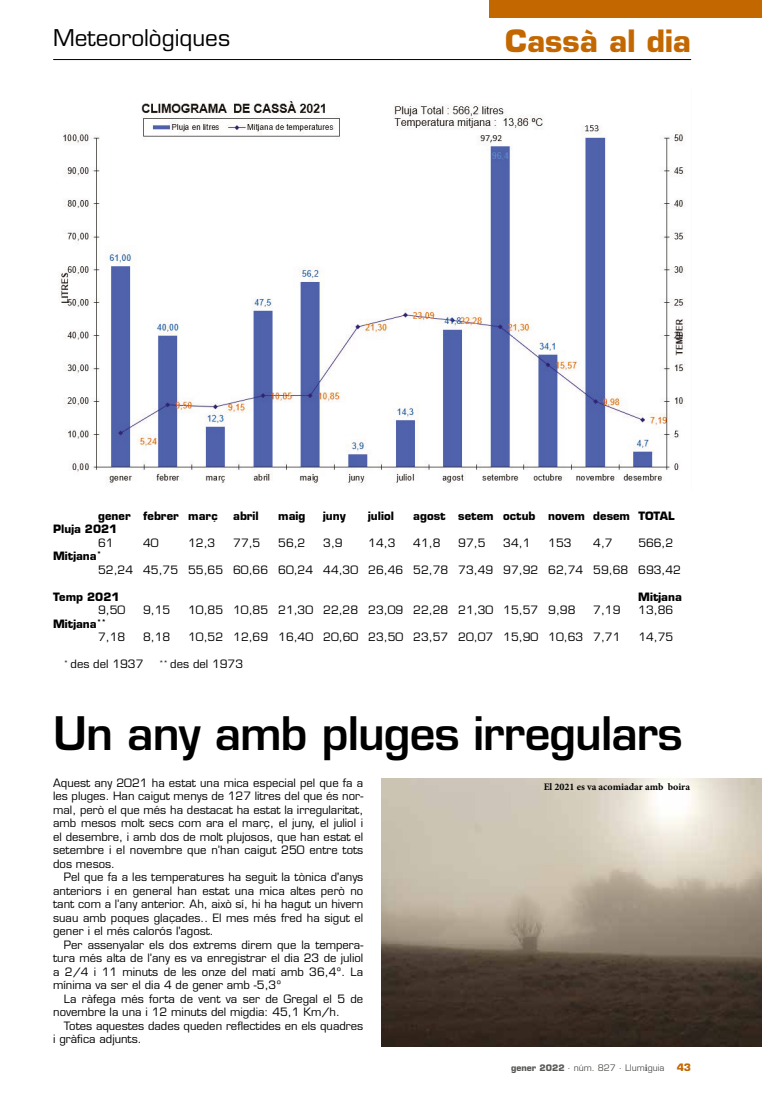
<style>
.page{position:relative;width:762px;height:1117px;background:#fff}
.page>*{position:absolute;margin:0;border:0;box-sizing:border-box;transform-origin:0 0}
.t1{font:600 45px "Eurostile LT Std";letter-spacing:-.02em;color:#000}
.t2{font:700 30px "Eurostile LT Std";color:#c36800}
.t3{font:22.5px "Eurostile LT Std";color:#000}
.t4{font:11.25px/13.5px "Eurostile LT Std";color:#000;text-align:justify}
.t5{font:700 11.25px/13.5px "Eurostile LT Std";color:#000}
.t6{font:700 10px "Minion Pro";color:#000}
.t7{font:8.75px "Eurostile LT Std";color:#575756}
.s1{font-weight:700}
.s2{font-weight:400}
.s3{font-family:"Minion Pro";font-weight:700;font-size:10px}
.s4{font-weight:700;font-size:10px;color:#c36800}
</style>
<div class="page">
<img style="left:61px;top:101px;width:624px;height:385px">
<hr style="left:53px;top:59px;width:344px;height:1px;background:#000">
<hr style="left:397px;top:59px;width:294px;height:1px;background:#000">
<div style="left:490px;top:0;width:272px;height:18px;background:#c36800"></div>
<img style="left:381px;top:778px;width:381px;height:267px">
<h3 class="t3" style="left:53px;top:24px;width:178px">Meteorològiques</h3>
<h2 class="t2" style="left:505px;top:22px;width:187px">Cassà al dia</h2>
<p class="t5" style="left:98px;top:508px;width:121px">gener febrer març</p>
<p class="t5" style="left:233px;top:508px;width:27px">abril</p>
<p class="t5" style="left:278px;top:508px;width:29px">maig</p>
<p class="t5" style="left:323px;top:508px;width:24px">juny</p>
<p class="t5" style="left:368px;top:508px;width:27px">juliol</p>
<p class="t5" style="left:413px;top:508px;width:263px">agost setem octub novem desem TOTAL</p>
<p class="t5" style="left:53px;top:522px;width:66px">Pluja 2021</p>
<p class="t4" style="left:98px;top:535px;width:17px">61</p>
<p class="t4" style="left:143px;top:535px;width:17px">40</p>
<p class="t4" style="left:188px;top:535px;width:29px">12,3</p>
<p class="t4" style="left:233px;top:535px;width:29px">77,5</p>
<p class="t4" style="left:278px;top:535px;width:29px">56,2</p>
<p class="t4" style="left:323px;top:535px;width:21px">3,9</p>
<p class="t4" style="left:368px;top:535px;width:29px">14,3</p>
<p class="t4" style="left:413px;top:535px;width:29px">41,8</p>
<p class="t4" style="left:458px;top:535px;width:29px">97,5</p>
<p class="t4" style="left:503px;top:535px;width:29px">34,1</p>
<p class="t4" style="left:548px;top:535px;width:25px">153</p>
<p class="t4" style="left:593px;top:535px;width:21px">4,7</p>
<p class="t4" style="left:638px;top:535px;width:36px">566,2</p>
<p class="t4" style="left:98px;top:549px;width:584px;text-indent:-45px"><span class="s1">Mitjana</span><sup>*<br></sup>52,24 45,75 55,65 60,66 60,24 44,30 26,46 52,78 73,49 97,92 62,74 59,68 693,42</p>
<p class="t5" style="left:53px;top:589px;width:68px">Temp 2021</p>
<p class="t5" style="left:638px;top:589px;width:45px">Mitjana</p>
<p class="t4" style="left:98px;top:603px;width:29px">9,50</p>
<p class="t4" style="left:143px;top:603px;width:29px">9,15</p>
<p class="t4" style="left:188px;top:603px;width:389px">10,85 10,85 21,30 22,28 23,09 22,28 21,30 15,57 9,98</p>
<p class="t4" style="left:593px;top:603px;width:29px">7,19</p>
<p class="t4" style="left:638px;top:603px;width:36px">13,86</p>
<p class="t5" style="left:98px;top:616px;width:29px;text-indent:-45px">Mitjana<sup>**<br></sup><span class="s2">7,18</span></p>
<p class="t4" style="left:143px;top:630px;width:29px">8,18</p>
<p class="t4" style="left:188px;top:630px;width:434px">10,52 12,69 16,40 20,60 23,50 23,57 20,07 15,90 10,63 7,71</p>
<p class="t4" style="left:638px;top:630px;width:36px">14,75</p>
<p class="t4" style="left:64px;top:657px;width:81px"><sup>*</sup> des del 1937</p>
<p class="t4" style="left:159px;top:657px;width:86px"><sup>**</sup> des del 1973</p>
<h1 class="t1" style="left:53px;top:705px;width:631px">Un any amb pluges irregulars</h1>
<p class="t4" style="left:53px;top:775px;width:312px">Aquest any 2021 ha estat una mica especial pel que fa a les pluges. Han caigut menys de 127 litres del que és nor&shy;mal, però el que més ha destacat ha estat la irregularitat, amb mesos molt secs com ara el març, el juny, el juliol i el desembre, i amb dos de molt plujosos, que han estat el setembre i el novembre que n’han caigut 250 entre tots dos mesos.</p>
<p class="t4" style="left:53px;top:870px;width:312px;text-indent:11px">Pel que fa a les temperatures ha seguit la tònica d'anys anteriors i en general han estat una mica altes però no tant com a l’any anterior. Ah, això sí, hi ha hagut un hivern suau amb poques glaçades.. El mes més fred ha sigut el gener i el més calorós l'agost.</p>
<p class="t4" style="left:53px;top:937px;width:312px;text-indent:11px">Per assenyalar els dos extrems direm que la tempera&shy;tura més alta de l’any es va enregistrar el dia 23 de juliol a 2/4 i 11 minuts de les onze del matí amb 36,4º. La mínima va ser el dia 4 de gener amb -5,3º</p>
<p class="t4" style="left:53px;top:991px;width:311px;text-indent:11px">La ràfega més forta de vent va ser de Gregal el 5 de novembre la una i 12 minuts del migdia: 45,1 Km/h.</p>
<p class="t4" style="left:53px;top:1018px;width:312px;text-indent:11px">Totes aquestes dades queden reflectides en els quadres i gràfica adjunts.</p>
<p class="t6" style="left:544px;top:779px;width:148px">El 2021 es va acomiadar amb boira</p>
<p class="t7" style="left:511px;top:1062px;width:182px"><span class="s1">gener 2022</span> · núm. 827 · Llum<span class="s3">i</span>guia <span class="s4">43</span></p>
</div>
